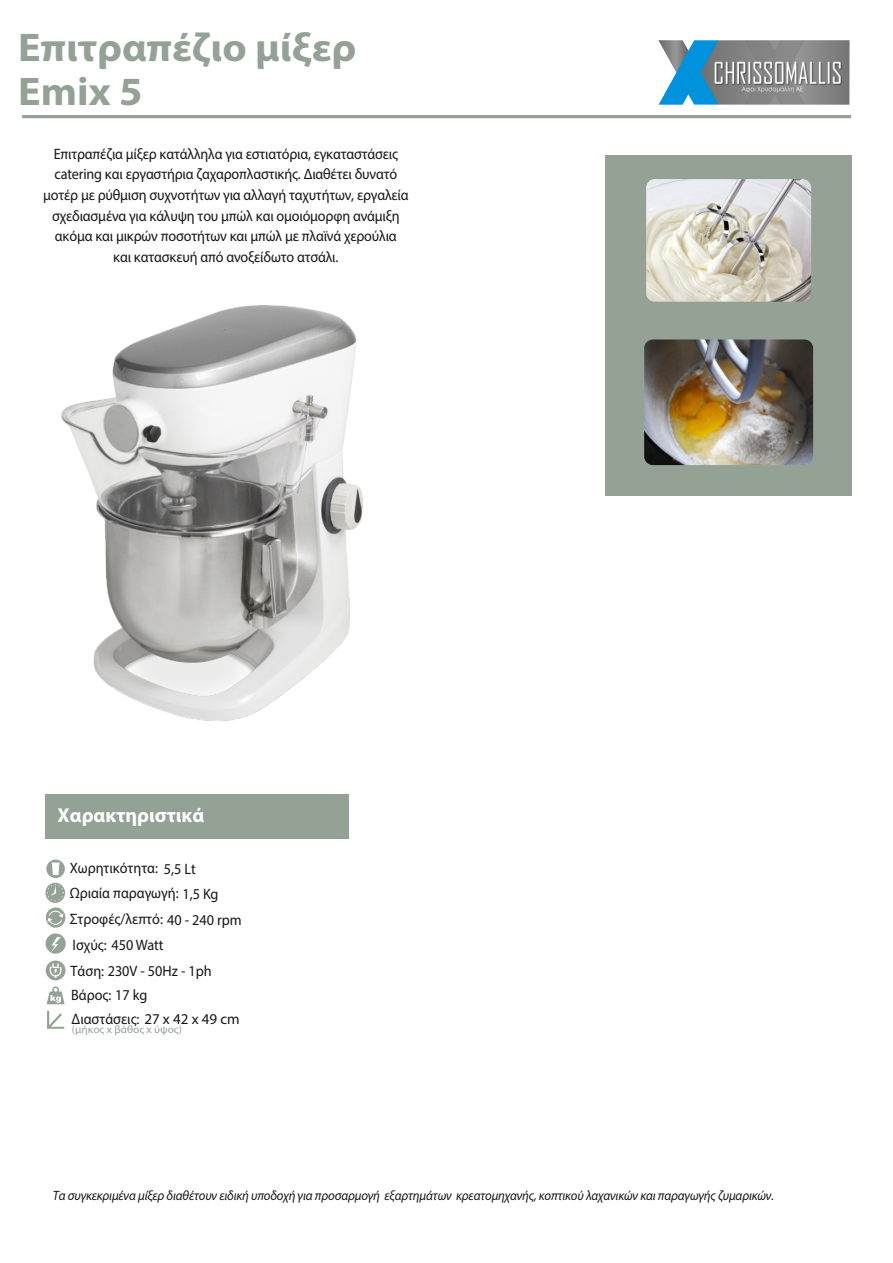
<style>
.page{position:relative;width:893px;height:1263px;background:#fff}
.page>*{position:absolute;margin:0;border:0;box-sizing:border-box;transform-origin:0 0}
.t1{font:700 40.05px "Myriad Pro";color:#94a296;scale:1.05 1}
.t2{font:700 20.1px "Myriad Pro";color:#fff}
.t3{font:15.15px/20.5px "Myriad Pro";letter-spacing:-.01em;color:#151616;text-align:center;scale:.94 1}
.t4{font:italic 13.5px "Myriad Pro";letter-spacing:-.01em;color:#151616;scale:.94 1}
.t5{font:10.8px "Myriad Pro";color:#94a296;scale:1.06 1}
.s1{font-size:15px}
</style>
<div class="page">
<hr style="left:22px;top:115px;width:829px;height:3px;background:#94a296">
<div style="left:45px;top:794px;width:304px;height:45px;background:#94a296"></div>
<img style="left:658px;top:40px;width:191px;height:65px">
<div style="left:605px;top:155px;width:247px;height:341px;background:#94a296"></div>
<img style="left:645px;top:177px;width:168px;height:126px;border-radius:10px">
<div style="left:643px;top:176px;width:171px;height:129px;border:3px solid #94a296;border-radius:10px"></div>
<img style="left:643px;top:338px;width:172px;height:129px;border-radius:10px">
<div style="left:641px;top:336px;width:175px;height:132px;border:3px solid #94a296;border-radius:10px"></div>
<img style="left:61px;top:305px;width:302px;height:415px">
<svg style="left:47px;top:986px;width:18px;height:18px"></svg>
<svg style="left:47px;top:1011px;width:17px;height:18px"></svg>
<div style="left:46px;top:933px;width:20px;height:21px;background:#94a296;border-radius:50%"></div>
<svg style="left:51px;top:937px;width:10px;height:15px"></svg>
<svg style="left:46px;top:960px;width:20px;height:20px"></svg>
<svg style="left:50px;top:963px;width:11px;height:15px"></svg>
<svg style="left:46px;top:859px;width:19px;height:19px"></svg>
<svg style="left:51px;top:862px;width:9px;height:13px"></svg>
<svg style="left:45px;top:882px;width:21px;height:46px"></svg>
<h1 class="t1" style="left:18px;top:31px;width:324px">Επιτραπέζιο μίξερ</h1>
<h1 class="t1" style="left:18px;top:75px;width:120px">Emix 5</h1>
<p class="t3" style="left:43px;top:145px;width:390px">Επιτραπέζια μίξερ κατάλληλα για εστιατόρια, εγκαταστάσεις catering και εργαστήρια ζαχαροπλαστικής. Διαθέτει δυνατό μοτέρ με ρύθμιση συχνοτήτων για αλλαγή ταχυτήτων, εργαλεία σχεδιασμένα για κάλυψη του μπώλ και ομοιόμορφη ανάμιξη ακόμα και μικρών ποσοτήτων και μπώλ με πλαϊνά χερούλια<br>και κατασκευή από ανοξείδωτο ατσάλι.</p>
<h2 class="t2" style="left:58px;top:807px;width:148px">Χαρακτηριστικά</h2>
<p class="t3" style="left:70px;top:859px;width:136px">Χωρητικότητα: 5,5 Lt</p>
<p class="t3" style="left:70px;top:910px;width:185px">Στροφές/λεπτό: 40 - 240 rpm</p>
<p class="t3" style="left:70px;top:884px;width:160px">Ωριαία παραγωγή: 1,5 Kg</p>
<p class="t3" style="left:73px;top:936px;width:98px">Ισχύς: 450 Watt</p>
<p class="t3" style="left:71px;top:961px;width:152px">Τάση: 230V - 50Hz - 1ph</p>
<p class="t3" style="left:71px;top:985px;width:181px;line-height:24px;text-align:left">Βάρος: 17 kg<br>Διαστάσεις: <span class="s1">27 x 42 x 49 cm</span></p>
<p class="t5" style="left:72px;top:1025px;width:105px">(μήκος x βάθος x ύψος)</p>
<p class="t4" style="left:53px;top:1190px;width:769px">Τα συγκεκριμένα μίξερ διαθέτουν ειδική υποδοχή για προσαρμογή εξαρτημάτων κρεατομηχανής, κοπτικού λαχανικών και παραγωγής ζυμαρικών.</p>
</div>
